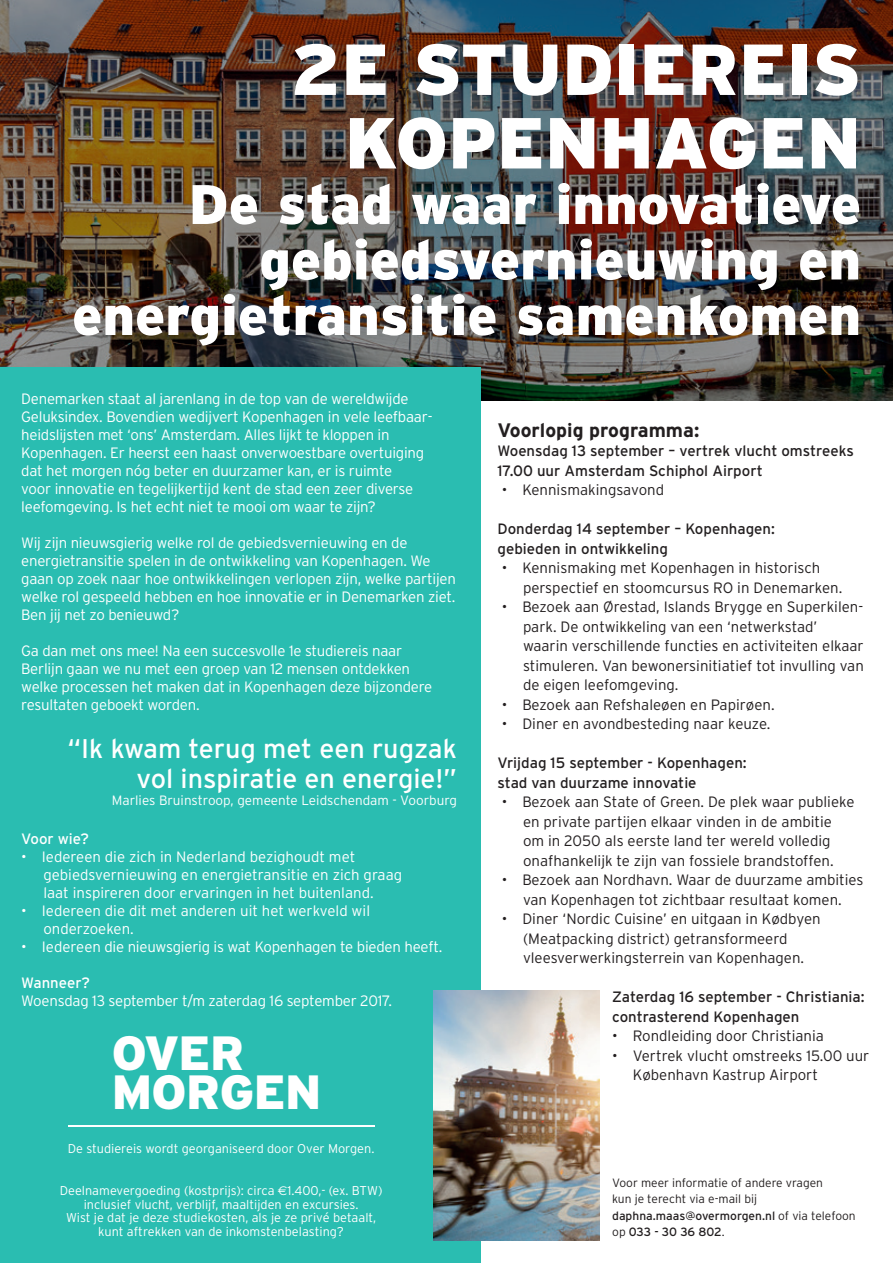
<style>
.page{position:relative;width:893px;height:1263px;background:#fff}
.page>*{position:absolute;margin:0;border:0;box-sizing:border-box;transform-origin:0 0}
.t1{font:900 72px/73.5px "Interstate";color:#fff;text-align:right}
.t2{font:900 55.5px/55.5px "Interstate";color:#fff;text-align:right}
.t3{font:900 48px/39px "Interstate";letter-spacing:-.015em;color:#fff}
.t4{font:27px/30px "Interstate";color:#fff;text-align:right}
.t5{font:700 19.5px "Interstate";color:#231f20}
.t6{font:300 15px/18px "Interstate";letter-spacing:-.015em;color:#fff}
.t7{font:300 15px/19.5px "Interstate";color:#231f20}
.t8{font:15px/19.5px "Interstate";color:#231f20}
.t9{font:15px "Interstate";color:#fff}
.t10{font:300 13.5px "Interstate";color:#fff}
.t11{font:300 12.75px/13.5px "Interstate";color:#fff;text-align:center}
.t12{font:300 12px/16.5px "Interstate";color:#231f20}
.s1{font-family:"Euro Sans";font-weight:400}
.s2{font-weight:400}
</style>
<div class="page">
<img style="left:0;top:0;width:893px;height:400px">
<div style="left:0;top:368px;width:480px;height:895px;background:#2abdb1"></div>
<hr style="left:68px;top:1125px;width:307px;height:1px;background:#fff">
<img style="left:434px;top:991px;width:165px;height:249px">
<h1 class="t1" style="left:291px;top:32px;width:572px">2E STUDIEREIS<br>KOPENHAGEN</h1>
<h2 class="t2" style="left:72px;top:176px;width:790px">De stad waar innovatieve gebiedsvernieuwing en energietransitie samenkomen</h2>
<p class="t6" style="left:21px;top:390px;width:413px">Denemarken staat al jarenlang in de top van de wereldwijde Geluksindex. Bovendien wedijvert Kopenhagen in vele leefbaar&shy;heids lijsten met ‘ons’ Amsterdam. Alles lijkt te kloppen in Kopenhagen. Er heerst een haast onverwoestbare overtuiging dat het morgen nóg beter en duurzamer kan, er is ruimte<br>voor innovatie en tegelijkertijd kent de stad een zeer diverse leefomgeving. Is het echt niet te mooi om waar te zijn?</p>
<p class="t6" style="left:21px;top:534px;width:436px">Wij zijn nieuwsgierig welke rol de gebiedsvernieuwing en de energietransitie spelen in de ontwikkeling van Kopenhagen. We gaan op zoek naar hoe ontwikkelingen verlopen zijn, welke partijen welke rol gespeeld hebben en hoe innovatie er in Denemarken ziet.<br>Ben jij net zo benieuwd?</p>
<p class="t6" style="left:21px;top:642px;width:413px">Ga dan met ons mee! Na een succesvolle 1e studiereis naar Berlijn gaan we nu met een groep van 12 mensen ontdekken welke processen het maken dat in Kopenhagen deze bijzondere resultaten geboekt worden.</p>
<h3 class="t4" style="left:68px;top:734px;width:391px">“Ik kwam terug met een rugzak vol inspiratie en energie!”</h3>
<p class="t10" style="left:112px;top:792px;width:347px">Marlies Bruinstroop, gemeente Leidschendam - Voorburg</p>
<p class="t9" style="left:21px;top:830px;width:69px">Voor wie?</p>
<p class="t6" style="left:43px;top:848px;width:360px;text-indent:-22px">• Iedereen die zich in Nederland bezighoudt met gebiedsvernieuwing en energietransitie en zich graag laat inspireren door ervaringen in het buitenland.</p>
<p class="t6" style="left:43px;top:902px;width:328px;text-indent:-22px">• Iedereen die dit met anderen uit het werkveld wil onderzoeken.</p>
<p class="t6" style="left:21px;top:938px;width:423px">• Iedereen die nieuwsgierig is wat Kopenhagen te bieden heeft.</p>
<p class="t9" style="left:21px;top:974px;width:70px">Wanneer?</p>
<p class="t6" style="left:21px;top:992px;width:372px">Woensdag 13 september t/m zaterdag 16 september 2017.</p>
<h3 class="t3" style="left:112px;top:1033px;width:211px">OVER<br>MORGEN</h3>
<p class="t11" style="left:68px;top:1142px;width:308px">De studiereis wordt georganiseerd door Over Morgen.</p>
<p class="t11" style="left:60px;top:1184px;width:324px">Deelnamevergoeding (kostprijs): circa <span class="s1">€</span>1.400,- (ex. BTW) inclusief vlucht, verblijf, maaltijden en excursies.<br>Wist je dat je deze studiekosten, als je ze privé betaalt, kunt aftrekken van de inkomstenbelasting?</p>
<h3 class="t5" style="left:497px;top:419px;width:203px">Voorlopig programma:</h3>
<p class="t8" style="left:497px;top:441px;width:358px">Woensdag 13 september – vertrek vlucht omstreeks<br>17.00 uur Amsterdam Schiphol Airport</p>
<p class="t7" style="left:502px;top:480px;width:164px">• Kennismakingsavond</p>
<p class="t8" style="left:497px;top:519px;width:279px">Donderdag 14 september – Kopenhagen: gebieden in ontwikkeling</p>
<p class="t7" style="left:523px;top:558px;width:321px;text-indent:-21px">• Kennismaking met Kopenhagen in historisch perspectief en stoomcursus RO in Denemarken.</p>
<p class="t7" style="left:523px;top:597px;width:342px;text-indent:-21px">• Bezoek aan Ørestad, Islands Brygge en Superkilen&shy;park. De ontwikkeling van een ‘netwerkstad’ waarin verschillende functies en activiteiten elkaar stimuleren. Van bewoners initiatief tot invulling van de eigen leefomgeving.</p>
<p class="t7" style="left:502px;top:695px;width:274px">• Bezoek aan Refshaleøen en Papirøen.</p>
<p class="t7" style="left:502px;top:714px;width:270px">• Diner en avondbesteding naar keuze.</p>
<p class="t8" style="left:497px;top:753px;width:251px">Vrijdag 15 september - Kopenhagen: stad van duurzame innovatie</p>
<p class="t7" style="left:502px;top:792px;width:354px;text-align:center">• Bezoek aan State of Green. De plek waar publieke en private partijen elkaar vinden in de ambitie<br>om in 2050 als eerste land ter wereld volledig onafhankelijk te zijn van fossiele brandstoffen.</p>
<p class="t7" style="left:502px;top:870px;width:363px;text-align:center">• Bezoek aan Nordhavn. Waar de duurzame ambities van Kopenhagen tot zichtbaar resultaat komen.</p>
<p class="t7" style="left:523px;top:909px;width:299px;text-indent:-21px">• Diner ‘Nordic Cuisine’ en uitgaan in Kødbyen (Meatpacking district) getransformeerd vleesverwerkingsterrein van Kopenhagen.</p>
<p class="t8" style="left:612px;top:987px;width:254px">Zaterdag 16 september - Christiania: contrasterend Kopenhagen</p>
<p class="t7" style="left:612px;top:1026px;width:213px">• Rondleiding door Christiania</p>
<p class="t7" style="left:633px;top:1046px;width:238px;text-indent:-21px">• Vertrek vlucht omstreeks 15.00 uur<br>København Kastrup Airport</p>
<p class="t12" style="left:612px;top:1174px;width:245px">Voor meer informatie of andere vragen<br>kun je terecht via e-mail bij <span class="s2">daphna.maas@overmorgen.nl</span> of via telefoon op <span class="s2">033 - 30 36 802</span>.</p>
</div>
